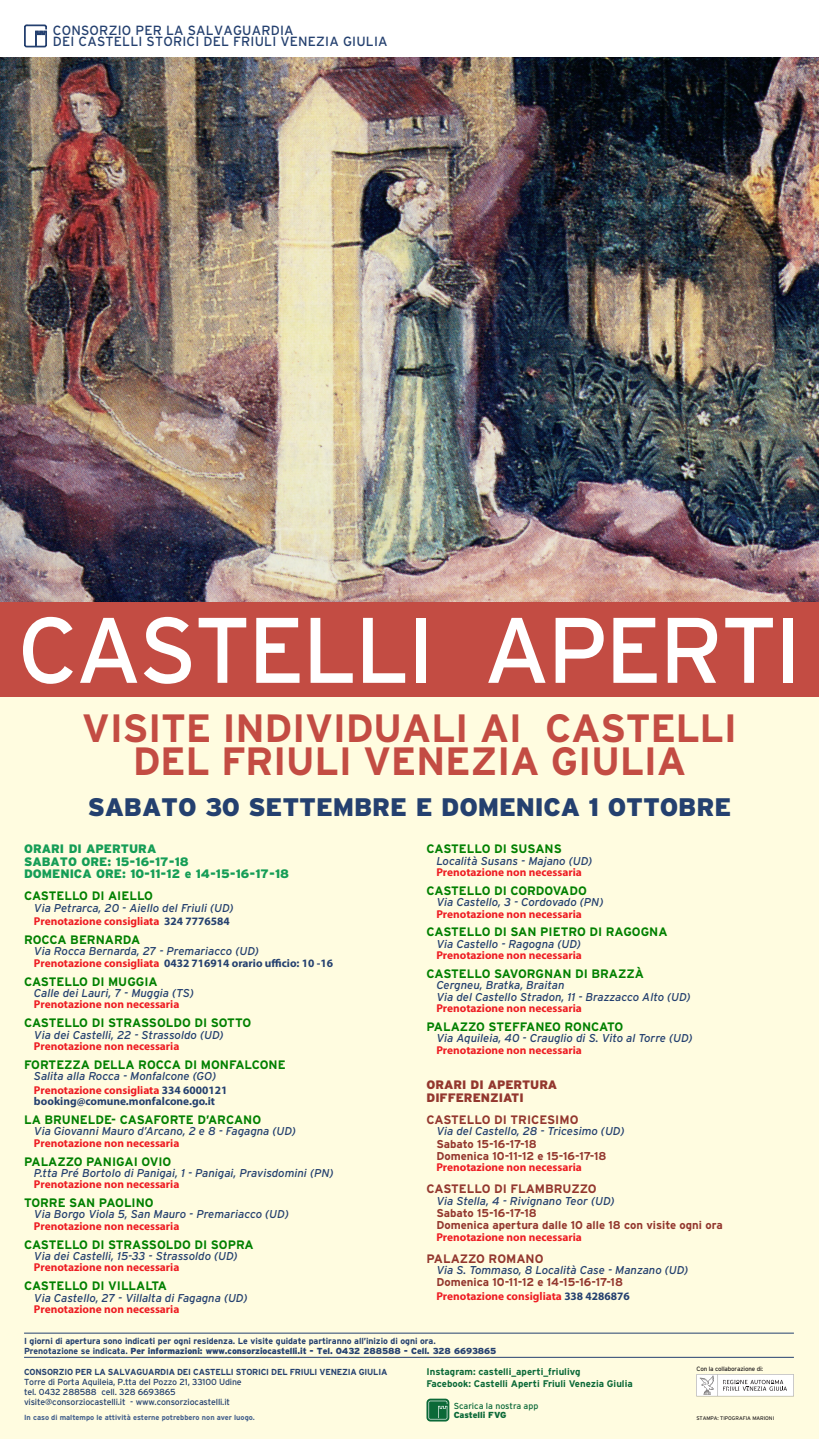
<style>
.page{position:relative;width:819px;height:1439px;background:#fff}
.page>*{position:absolute;margin:0;border:0;box-sizing:border-box;transform-origin:0 0}
.Normale{font:92.75px "Interstate";letter-spacing:-.03em;color:#fff}
.Normale-2{font:700 39.46px "Interstate";letter-spacing:-.01em;color:#c34c43}
.testo_programma{font:900 25.38px "Interstate";letter-spacing:-.005em;color:#24406f}
.Normale-3{font:13.3px "Interstate";letter-spacing:.015em;color:#24406f}
.t1{font:700 12.25px "Interstate";color:#008000}
.testo_programma-2{font:900 12.25px "Interstate";color:#159d56}
.t2{font:700 12.25px "Interstate";color:#93372e}
.t3{font:900 12.25px "Interstate";color:#93372e}
.t4{font:italic 11.38px "Interstate";color:#24406f}
.t5{font:700 11.38px "Myriad Pro";color:#ee1d23}
.t6{font:700 11.38px "Interstate";color:#93372e}
.t7{font:700 11.38px "Myriad Pro";color:#24406f}
.t8{font:700 9.62px "Interstate";color:#0b6938}
.Normale-4{font:700 8.75px "Interstate";letter-spacing:-.01em;color:#24406f}
.Normale-5{font:8.75px "Interstate";letter-spacing:-.02em;color:#24406f}
.Normale-6{font:900 8.75px "Interstate";letter-spacing:-.01em;color:#24406f}
.t9{font:8.75px "Interstate";color:#0b6938}
.t10{font:900 8.75px "Interstate";color:#0b6938}
.t11{font:700 7.44px "Interstate";color:#425f8c}
.t12{font:6.21px "Interstate";letter-spacing:-.025em;color:#231f20}
.didascalie{font:5.25px "Interstate";letter-spacing:-.01em;color:#231f20}
.s1{color:#24406f}
.s2{color:#ee1d23}
.s3{font-weight:700}
</style>
<div class="page">
<div style="left:0;top:696px;width:819px;height:743px;background:#fffce0"></div>
<img style="left:0;top:58px;width:819px;height:544px">
<div style="left:0;top:602px;width:819px;height:94px;background:#c34c43"></div>
<hr style="left:24px;top:1357px;width:769px;height:1px;background:#24406f">
<hr style="left:24px;top:1333px;width:769px;height:1px;background:#24406f">
<svg style="left:696px;top:1374px;width:97px;height:22px;background:#e5e4e4"></svg>
<svg style="left:426px;top:1398px;width:23px;height:23px"></svg>
<svg style="left:428px;top:1400px;width:19px;height:19px"></svg>
<svg style="left:24px;top:24px;width:23px;height:24px"></svg>
<p class="Normale-3" style="left:53px;top:22px;width:242px">CONSORZIO PER LA SALVAGUARDIA</p>
<p class="Normale-3" style="left:53px;top:34px;width:336px">DEI CASTELLI STORICI DEL FRIULI VENEZIA GIULIA</p>
<p class="Normale" style="left:18px;top:598px;width:785px">CASTELLI APERTI</p>
<p class="Normale-2" style="left:82px;top:706px;width:656px">VISITE INDIVIDUALI AI CASTELLI</p>
<p class="Normale-2" style="left:133px;top:739px;width:555px">DEL FRIULI VENEZIA GIULIA</p>
<p class="testo_programma" style="left:88px;top:792px;width:645px">SABATO 30 SETTEMBRE E DOMENICA 1 OTTOBRE</p>
<p class="testo_programma-2" style="left:24px;top:842px;width:134px">ORARI DI APERTURA</p>
<p class="testo_programma-2" style="left:24px;top:854px;width:166px">SABATO ORE: 15-16-17-18</p>
<p class="testo_programma-2" style="left:24px;top:866px;width:266px">DOMENICA ORE: 10-11-12 e 14-15-16-17-18</p>
<p class="t1" style="left:24px;top:889px;width:130px">CASTELLO DI AIELLO</p>
<p class="t4" style="left:34px;top:901px;width:201px">Via Petrarca, 20 - Aiello del Friuli (UD)</p>
<p class="t5" style="left:34px;top:914px;width:197px">Prenotazione consigliata <span class="s1">324 7776584</span></p>
<p class="t1" style="left:24px;top:933px;width:118px">ROCCA BERNARDA</p>
<p class="t4" style="left:34px;top:945px;width:226px">Via Rocca Bernarda, 27 - Premariacco (UD)</p>
<p class="t7" style="left:34px;top:955px;width:300px"><span class="s2">Prenotazione consigliata</span> 0432 716914 orario ufficio: 10 -16</p>
<p class="t1" style="left:24px;top:974px;width:135px">CASTELLO DI MUGGIA</p>
<p class="t4" style="left:34px;top:986px;width:161px">Calle dei Lauri, 7 - Muggia (TS)</p>
<p class="t5" style="left:34px;top:997px;width:147px">Prenotazione non necessaria</p>
<p class="t1" style="left:24px;top:1016px;width:228px">CASTELLO DI STRASSOLDO DI SOTTO</p>
<p class="t4" style="left:34px;top:1028px;width:191px">Via dei Castelli, 22 - Strassoldo (UD)</p>
<p class="t5" style="left:34px;top:1038px;width:147px">Prenotazione non necessaria</p>
<p class="t1" style="left:24px;top:1057px;width:263px">FORTEZZA DELLA ROCCA DI MONFALCONE</p>
<p class="t4" style="left:34px;top:1069px;width:183px">Salita alla Rocca - Monfalcone (GO)</p>
<p class="t5" style="left:34px;top:1082px;width:195px">Prenotazione consigliata <span class="s1">334 6000121</span></p>
<p class="t7" style="left:34px;top:1094px;width:183px">booking@comune.monfalcone.go.it</p>
<p class="t1" style="left:24px;top:1112px;width:239px">LA BRUNELDE- CASAFORTE D’ARCANO</p>
<p class="t4" style="left:34px;top:1125px;width:263px">Via Giovanni Mauro d’Arcano, 2 e 8 - Fagagna (UD)</p>
<p class="t5" style="left:34px;top:1135px;width:147px">Prenotazione non necessaria</p>
<p class="t1" style="left:24px;top:1154px;width:149px">PALAZZO PANIGAI OVIO</p>
<p class="t4" style="left:34px;top:1166px;width:301px">P.tta Pré Bortolo di Panigai, 1 - Panigai, Pravisdomini (PN)</p>
<p class="t5" style="left:34px;top:1177px;width:147px">Prenotazione non necessaria</p>
<p class="t1" style="left:24px;top:1196px;width:131px">TORRE SAN PAOLINO</p>
<p class="t4" style="left:34px;top:1208px;width:256px">Via Borgo Viola 5, San Mauro - Premariacco (UD)</p>
<p class="t5" style="left:34px;top:1218px;width:147px">Prenotazione non necessaria</p>
<p class="t1" style="left:24px;top:1237px;width:231px">CASTELLO DI STRASSOLDO DI SOPRA</p>
<p class="t4" style="left:34px;top:1249px;width:205px">Via dei Castelli, 15-33 - Strassoldo (UD)</p>
<p class="t5" style="left:34px;top:1260px;width:147px">Prenotazione non necessaria</p>
<p class="t1" style="left:24px;top:1279px;width:144px">CASTELLO DI VILLALTA</p>
<p class="t4" style="left:34px;top:1291px;width:215px">Via Castello, 27 - Villalta di Fagagna (UD)</p>
<p class="t5" style="left:34px;top:1301px;width:147px">Prenotazione non necessaria</p>
<p class="t1" style="left:426px;top:842px;width:137px">CASTELLO DI SUSANS</p>
<p class="t4" style="left:436px;top:854px;width:157px">Località Susans - Majano (UD)</p>
<p class="t5" style="left:436px;top:864px;width:147px">Prenotazione non necessaria</p>
<p class="t1" style="left:426px;top:883px;width:162px">CASTELLO DI CORDOVADO</p>
<p class="t4" style="left:436px;top:895px;width:168px">Via Castello, 3 - Cordovado (PN)</p>
<p class="t5" style="left:436px;top:906px;width:147px">Prenotazione non necessaria</p>
<p class="t1" style="left:426px;top:925px;width:243px">CASTELLO DI SAN PIETRO DI RAGOGNA</p>
<p class="t4" style="left:436px;top:937px;width:146px">Via Castello - Ragogna (UD)</p>
<p class="t5" style="left:436px;top:948px;width:147px">Prenotazione non necessaria</p>
<p class="t1" style="left:426px;top:966px;width:219px">CASTELLO SAVORGNAN DI BRAZZÀ</p>
<p class="t4" style="left:436px;top:979px;width:129px">Cergneu, Bratka, Braitan</p>
<p class="t4" style="left:436px;top:990px;width:256px">Via del Castello Stradon, 11 - Brazzacco Alto (UD)</p>
<p class="t5" style="left:436px;top:1000px;width:147px">Prenotazione non necessaria</p>
<p class="t1" style="left:426px;top:1019px;width:198px">PALAZZO STEFFANEO RONCATO</p>
<p class="t4" style="left:436px;top:1032px;width:257px">Via Aquileia, 40 - Crauglio di S. Vito al Torre (UD)</p>
<p class="t5" style="left:436px;top:1042px;width:147px">Prenotazione non necessaria</p>
<p class="t3" style="left:426px;top:1077px;width:132px">ORARI DI APERTURA</p>
<p class="t3" style="left:426px;top:1090px;width:99px">DIFFERENZIATI</p>
<p class="t2" style="left:426px;top:1112px;width:153px">CASTELLO DI TRICESIMO</p>
<p class="t4" style="left:436px;top:1125px;width:189px">Via del Castello, 28 - Tricesimo (UD)</p>
<p class="t6" style="left:436px;top:1137px;width:102px">Sabato 15-16-17-18</p>
<p class="t6" style="left:436px;top:1149px;width:172px">Domenica 10-11-12 e 15-16-17-18</p>
<p class="t5" style="left:436px;top:1160px;width:147px">Prenotazione non necessaria</p>
<p class="t2" style="left:426px;top:1182px;width:172px">CASTELLO DI FLAMBRUZZO</p>
<p class="t4" style="left:436px;top:1194px;width:179px">Via Stella, 4 - Rivignano Teor (UD)</p>
<p class="t6" style="left:436px;top:1206px;width:102px">Sabato 15-16-17-18</p>
<p class="t6" style="left:436px;top:1219px;width:288px">Domenica apertura dalle 10 alle 18 con visite ogni ora</p>
<p class="t5" style="left:436px;top:1229px;width:147px">Prenotazione non necessaria</p>
<p class="t2" style="left:426px;top:1251px;width:119px">PALAZZO ROMANO</p>
<p class="t4" style="left:436px;top:1263px;width:253px">Via S. Tommaso, 8 Località Case - Manzano (UD)</p>
<p class="t6" style="left:436px;top:1276px;width:188px">Domenica 10-11-12 e 14-15-16-17-18</p>
<p class="t5" style="left:436px;top:1288px;width:195px">Prenotazione consigliata <span class="s1">338 4286876</span></p>
<p class="Normale-4" style="left:24px;top:1336px;width:413px">I giorni di apertura sono indicati per ogni residenza. Le visite guidate partiranno all’inizio di ogni ora.</p>
<p class="Normale-6" style="left:24px;top:1346px;width:474px"><span class="s3">Prenotazione se indicata.</span> Per informazioni: www.consorziocastelli.it - Tel. 0432 288588 - Cell. 328 6693865</p>
<p class="Normale-4" style="left:24px;top:1366px;width:365px">CONSORZIO PER LA SALVAGUARDIA DEI CASTELLI STORICI DEL FRIULI VENEZIA GIULIA</p>
<p class="Normale-5" style="left:24px;top:1377px;width:219px">Torre di Porta Aquileia, P.tta del Pozzo 21, 33100 Udine</p>
<p class="Normale-5" style="left:24px;top:1387px;width:153px">tel. 0432 288588 cell. 328 6693865</p>
<p class="Normale-5" style="left:24px;top:1397px;width:207px">visite@consorziocastelli.it - www.consorziocastelli.it</p>
<p class="t11" style="left:24px;top:1412px;width:232px">In caso di maltempo le attività esterne potrebbero non aver luogo.</p>
<p class="t8" style="left:426px;top:1366px;width:155px">Instagram: castelli_aperti_friulivg</p>
<p class="t8" style="left:426px;top:1378px;width:208px">Facebook: Castelli Aperti Friuli Venezia Giulia</p>
<p class="t9" style="left:453px;top:1401px;width:86px">Scarica la nostra app</p>
<p class="t10" style="left:453px;top:1409px;width:54px">Castelli FVG</p>
<p class="t12" style="left:696px;top:1365px;width:68px">Con la collaborazione di:</p>
<p class="didascalie" style="left:696px;top:1415px;width:79px">STAMPA: TIPOGRAFIA MARIONI</p>
</div>
